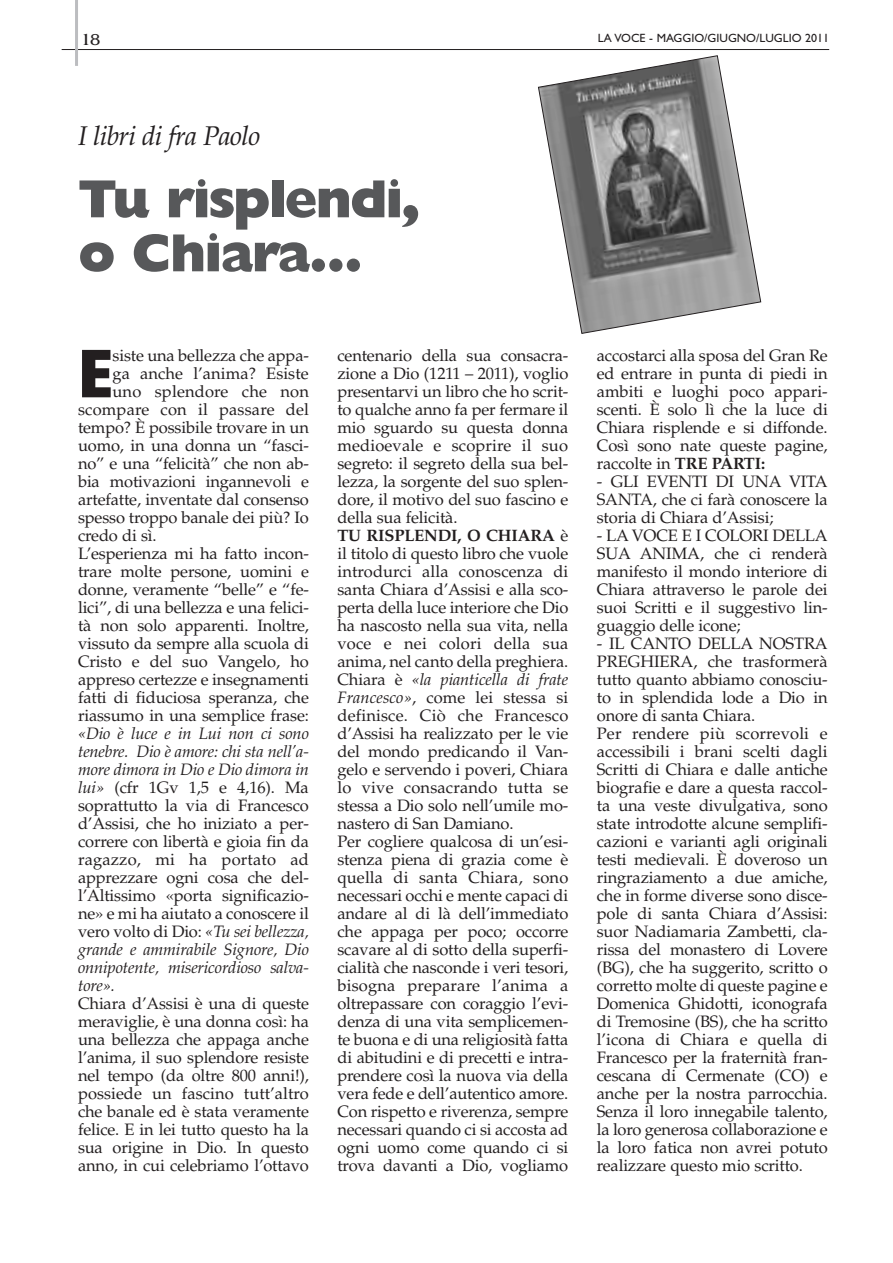
<style>
.page{position:relative;width:893px;height:1263px;background:#fff}
.page>*{position:absolute;margin:0;border:0;box-sizing:border-box;transform-origin:0 0}
.t1{font:800 69.6px "Gill Sans";color:#231f20;scale:.8 1}
.t2{font:800 54px/54px "Gill Sans";letter-spacing:-.04em;color:#57585a}
.t3{font:italic 27px "Palatino";letter-spacing:-.025em;color:#231f20}
.t4{font:16.5px/18px "Palatino";letter-spacing:-.01em;color:#231f20;text-align:justify}
.t5{font:16.5px "Palatino";letter-spacing:.01em;color:#231f20}
.t6{font:16.5px "Benguiat";color:#231f20}
.t7{font:12px "Gill Sans";color:#231f20}
.s1{font-style:italic}
.s2{font-weight:700}
</style>
<div class="page">
<hr style="left:62px;top:49px;width:767px;height:1px;background:#231f20">
<hr style="left:75px;top:0;width:3px;height:66px;background:#bcbdc0">
<svg style="left:538px;top:55px;width:224px;height:279px"></svg>
<p class="t6" style="left:81px;top:30px;width:22px">18</p>
<p class="t7" style="left:598px;top:30px;width:233px">LA VOCE - MAGGIO/GIUGNO/LUGLIO 2011</p>
<h3 class="t3" style="left:78px;top:125px;width:184px">I libri di fra Paolo</h3>
<h2 class="t2" style="left:78px;top:177px;width:344px">Tu risplendi, o Chiara...</h2>
<h1 class="t1" style="left:78px;top:347px;width:46px">E</h1>
<p class="t4" style="left:113px;top:349px;width:198px">siste una bellezza che appa-</p>
<p class="t4" style="left:113px;top:367px;width:198px">ga anche l’anima? Esiste</p>
<p class="t5" style="left:113px;top:385px;width:198px">uno splendore che non</p>
<p class="t5" style="left:78px;top:403px;width:232px">scompare con il passare del</p>
<p class="t4" style="left:78px;top:421px;width:232px">tempo? È possibile trovare in un</p>
<p class="t4" style="left:78px;top:439px;width:232px">uomo, in una donna un “fasci-</p>
<p class="t4" style="left:78px;top:457px;width:232px">no” e una “felicità” che non ab-</p>
<p class="t4" style="left:78px;top:475px;width:232px">bia motivazioni ingannevoli e</p>
<p class="t4" style="left:78px;top:493px;width:232px">artefatte, inventate dal consenso</p>
<p class="t4" style="left:78px;top:511px;width:232px">spesso troppo banale dei più? Io</p>
<p class="t4" style="left:78px;top:529px;width:80px">credo di sì.</p>
<p class="t4" style="left:78px;top:547px;width:232px">L’esperienza mi ha fatto incon-</p>
<p class="t4" style="left:78px;top:565px;width:232px">trare molte persone, uomini e</p>
<p class="t4" style="left:78px;top:583px;width:232px">donne, veramente “belle” e “fe-</p>
<p class="t4" style="left:78px;top:601px;width:232px">lici”, di una bellezza e una felici-</p>
<p class="t4" style="left:78px;top:619px;width:232px">tà non solo apparenti. Inoltre,</p>
<p class="t4" style="left:78px;top:637px;width:232px">vissuto da sempre alla scuola di</p>
<p class="t4" style="left:78px;top:655px;width:232px">Cristo e del suo Vangelo, ho</p>
<p class="t4" style="left:78px;top:673px;width:232px">appreso certezze e insegnamenti</p>
<p class="t4" style="left:78px;top:691px;width:232px">fatti di fiduciosa speranza, che</p>
<p class="t4" style="left:78px;top:709px;width:232px">riassumo in una semplice frase:</p>
<p class="t4" style="left:78px;top:727px;width:232px"><span class="s1">«Dio è luce e in Lui non ci sono tenebre. Dio è amore: chi sta nell’a&shy;more dimora in Dio e Dio dimora in lui»</span> (cfr 1Gv 1,5 e 4,16). Ma soprattutto la via di Francesco d’Assisi, che ho iniziato a per&shy;correre con libertà e gioia fin da ragazzo, mi ha portato ad apprezzare ogni cosa che del&shy;l’Altissimo «porta significazio&shy;ne» e mi ha aiutato a conoscere il vero volto di Dio: <span class="s1">«Tu sei bellezza, grande e ammirabile Signore, Dio onnipotente, misericordioso salva&shy;tore».</span></p>
<p class="t4" style="left:78px;top:997px;width:232px">Chiara d’Assisi è una di queste meraviglie, è una donna così: ha una bellezza che appaga anche l’anima, il suo splendore resiste nel tempo (da oltre 800 anni!), possiede un fascino tutt’altro che banale ed è stata veramente felice. E in lei tutto questo ha la sua origine in Dio. In questo anno, in cui celebriamo l’ottavo</p>
<p class="t4" style="left:337px;top:349px;width:232px;text-align:left">centenario della sua consacra&shy;zione a Dio (1211 – 2011), voglio presentarvi un libro che ho scrit&shy;to qualche anno fa per fermare il mio sguardo su questa donna medioevale e scoprire il suo segreto: il segreto della sua bel&shy;lezza, la sorgente del suo splen&shy;dore, il motivo del suo fascino e della sua felicità.<br><span class="s2">TU RISPLENDI, O CHIARA</span> è il titolo di questo libro che vuole introdurci alla conoscenza di santa Chiara d’Assisi e alla sco&shy;perta della luce interiore che Dio ha nascosto nella sua vita, nella voce e nei colori della sua anima, nel canto della preghiera.<br>Chiara è <span class="s1">«la pianticella di frate<br>Francesco»</span>, come lei stessa si definisce. Ciò che Francesco d’Assisi ha realizzato per le vie del mondo predicando il Van&shy;gelo e servendo i poveri, Chiara lo vive consacrando tutta se stessa a Dio solo nell’umile mo&shy;nastero di San Damiano.<br>Per cogliere qualcosa di un’esi&shy;stenza piena di grazia come è quella di santa Chiara, sono necessari occhi e mente capaci di andare al di là dell’immediato che appaga per poco; occorre scavare al di sotto della superfi&shy;cialità che nasconde i veri tesori, bisogna preparare l’anima a oltrepassare con coraggio l’evi&shy;denza di una vita semplicemen&shy;te buona e di una religiosità fatta di abitudini e di precetti e intra&shy;prendere così la nuova via della vera fede e dell’autentico amore.<br>Con rispetto e riverenza, sempre necessari quando ci si accosta ad ogni uomo come quando ci si trova davanti a Dio, vogliamo</p>
<p class="t4" style="left:597px;top:349px;width:232px">accostarci alla sposa del Gran Re ed entrare in punta di piedi in ambiti e luoghi poco appari&shy;scenti. È solo lì che la luce di Chiara risplende e si diffonde.<br>Così sono nate queste pagine, raccolte in <span class="s2">TRE PARTI:</span></p>
<p class="t4" style="left:597px;top:475px;width:232px">- GLI EVENTI DI UNA VITA SANTA, che ci farà conoscere la storia di Chiara d’Assisi;</p>
<p class="t4" style="left:597px;top:529px;width:232px">- LA VOCE E I COLORI DELLA SUA ANIMA, che ci renderà manifesto il mondo interiore di Chiara attraverso le parole dei suoi Scritti e il suggestivo lin&shy;guaggio delle icone;</p>
<p class="t4" style="left:597px;top:637px;width:232px;text-align:left">- IL CANTO DELLA NOSTRA<br>PREGHIERA, che trasformerà tutto quanto abbiamo conosciu&shy;to in splendida lode a Dio in onore di santa Chiara.<br>Per rendere più scorrevoli e accessibili i brani scelti dagli<br>Scritti di Chiara e dalle antiche biografie e dare a questa raccol&shy;ta una veste divulgativa, sono state introdotte alcune semplifi&shy;cazioni e varianti agli originali testi medievali. È doveroso un ringraziamento a due amiche, che in forme diverse sono disce&shy;pole di santa Chiara d’Assisi: suor Nadiamaria Zambetti, cla&shy;rissa del monastero di Lovere (BG), che ha suggerito, scritto o corretto molte di queste pagine e<br>Domenica Ghidotti, iconografa di Tremosine (BS), che ha scritto l’icona di Chiara e quella di<br>Francesco per la fraternità fran&shy;cescana di Cermenate (CO) e anche per la nostra parrocchia.<br>Senza il loro innegabile talento, la loro generosa collaborazione e la loro fatica non avrei potuto realizzare questo mio scritto.</p>
</div>
